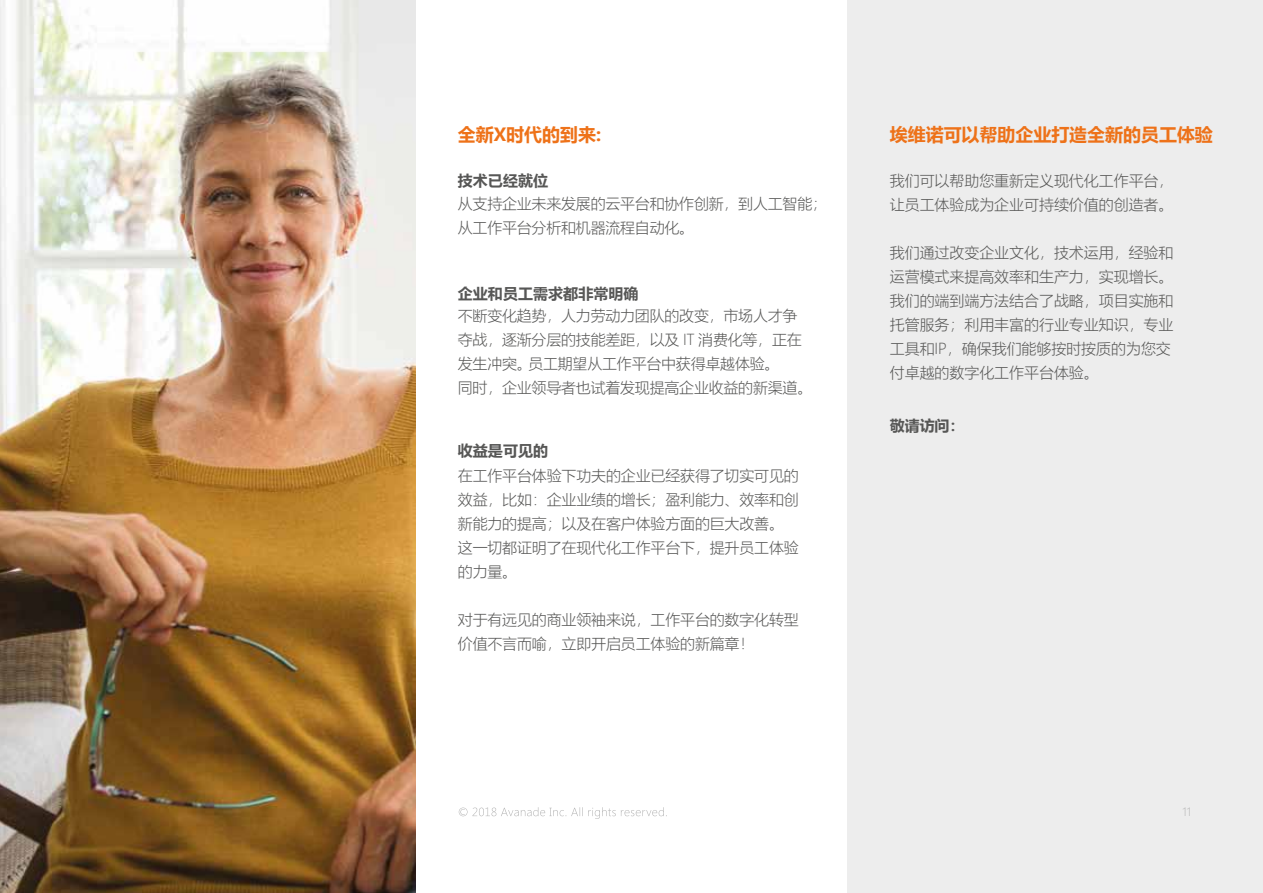
<style>
.page{position:relative;width:1263px;height:893px;background:#fff}
.page>*{position:absolute;margin:0;border:0;box-sizing:border-box;transform-origin:0 0}
.t1{font:700 18px "Microsoft Ya Hei";letter-spacing:-.005em;color:#ee7219}
.t2{font:300 15px/24px "Microsoft Ya Hei";letter-spacing:-.01em;color:#575756}
.t3{font:700 15px "Microsoft Ya Hei";letter-spacing:.005em;color:#575756}
.t4{font:300 12px "Segoe UI";color:#b2b2b2}
</style>
<div class="page">
<img style="left:0;top:0;width:415px;height:893px">
<div style="left:848px;top:0;width:415px;height:893px;background:#ededed"></div>
<svg style="left:459px;top:807px;width:208px;height:12px"></svg>
<p class="t1" style="left:458px;top:122px;width:145px">全新X时代的到来:</p>
<p class="t3" style="left:458px;top:170px;width:92px">技术已经就位</p>
<p class="t2" style="left:458px;top:191px;width:371px">从支持企业未来发展的云平台和协作创新，到人工智能；从工作平台分析和机器流程自动化。</p>
<p class="t3" style="left:458px;top:283px;width:182px">企业和员工需求都非常明确</p>
<p class="t2" style="left:458px;top:303px;width:356px">不断变化趋势，人力劳动力团队的改变，市场人才争夺战，逐渐分层的技能差距，以及 IT 消费化等，正在发生冲突。员工期望从工作平台中获得卓越体验。<br>同时，企业领导者也试着发现提高企业收益的新渠道。</p>
<p class="t3" style="left:458px;top:440px;width:92px">收益是可见的</p>
<p class="t2" style="left:458px;top:463px;width:343px">在工作平台体验下功夫的企业已经获得了切实可见的效益，比如：企业业绩的增长；盈利能力、效率和创新能力的提高；以及在客户体验方面的巨大改善。这一切都证明了在现代化工作平台下，提升员工体验的力量。</p>
<p class="t2" style="left:458px;top:607px;width:343px">对于有远见的商业领袖来说，工作平台的数字化转型价值不言而喻，立即开启员工体验的新篇章！</p>
<p class="t1" style="left:890px;top:122px;width:325px">埃维诺可以帮助企业打造全新的员工体验</p>
<p class="t2" style="left:890px;top:168px;width:285px">我们可以帮助您重新定义现代化工作平台，让员工体验成为企业可持续价值的创造者。</p>
<p class="t2" style="left:890px;top:240px;width:285px">我们通过改变企业文化，技术运用，经验和运营模式来提高效率和生产力，实现增长。我们的端到端方法结合了战略，项目实施和托管服务；利用丰富的行业专业知识，专业工具和IP，确保我们能够按时按质的为您交付卓越的数字化工作平台体验。</p>
<p class="t3" style="left:890px;top:415px;width:76px">敬请访问：</p>
<p class="t4" style="left:1182px;top:800px;width:10px">11</p>
</div>
